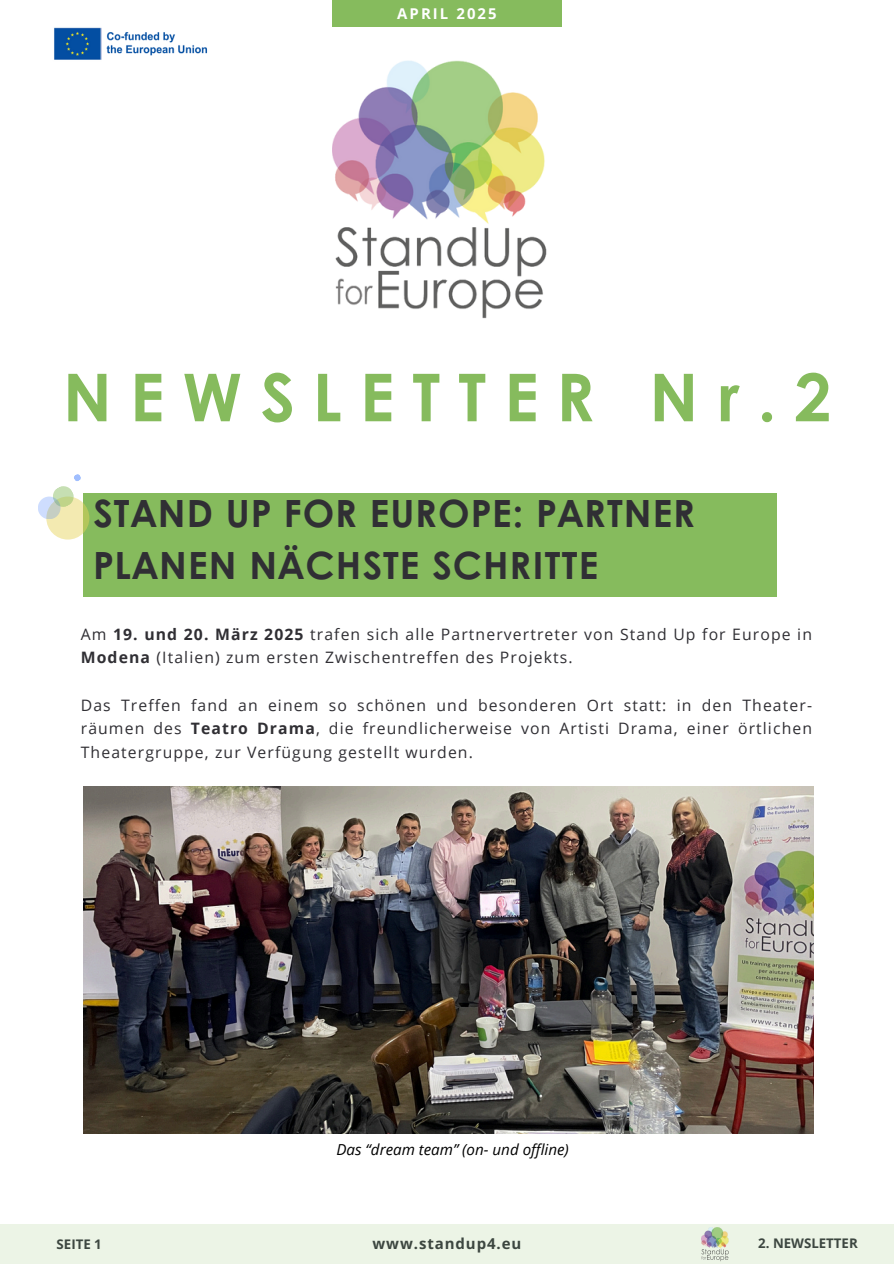
<style>
.page{position:relative;width:894px;height:1264px;background:#fff}
.page>*{position:absolute;margin:0;border:0;box-sizing:border-box;transform-origin:0 0}
.t1{font:700 66px "Century Gothic";letter-spacing:.275em;color:#86bb5d}
.t2{font:700 37.5px/51.8px "Century Gothic";letter-spacing:.03em;color:#302f34}
.t3{font:15.75px/23.7px "Open Sans";letter-spacing:.07em;color:#302f34}
.t4{font:italic 15.15px "Open Sans";color:#000}
.t5{font:700 15px "Open Sans";letter-spacing:.06em;color:#3c4640}
.t6{font:700 14.85px "Open Sans";letter-spacing:.14em;color:#fff}
.t7{font:700 13.2px "Open Sans";color:#3c4640}
.s1{font-weight:700}
</style>
<div class="page">
<div style="left:0;top:1224px;width:893px;height:39px;background:#ecf4e6"></div>
<div style="left:332px;top:0;width:229px;height:27px;background:#86bb5d"></div>
<img style="left:54px;top:27px;width:154px;height:33px">
<img style="left:332px;top:61px;width:215px;height:258px">
<img style="left:701px;top:1227px;width:28px;height:33px">
<div style="left:83px;top:493px;width:693px;height:103px;background:#86bb5d"></div>
<svg style="left:46px;top:496px;width:43px;height:43px"></svg>
<svg style="left:53px;top:474px;width:28px;height:34px"></svg>
<svg style="left:38px;top:496px;width:23px;height:23px"></svg>
<img style="left:83px;top:786px;width:730px;height:347px">
<h2 class="t6" style="left:397px;top:3px;width:101px">APRIL 2025</h2>
<h5 class="t1" style="left:63px;top:347px;width:769px">NEWSLETTER Nr.2</h5>
<p class="t2" style="left:93px;top:486px;width:603px">STAND UP FOR EUROPE: PARTNER<br>PLANEN NÄCHSTE SCHRITTE</p>
<p class="t3" style="left:81px;top:621px;width:732px">Am <span class="s1">19. und 20. März 2025</span> trafen sich alle Partnervertreter von Stand Up for Europe in<br><span class="s1">Modena</span> (Italien) zum ersten Zwischentreffen des Projekts.</p>
<h1 class="t3" style="left:81px;top:692px;width:732px;text-align:justify">Das Treffen fand an einem so schönen und besonderen Ort statt: in den Theater&shy;räumen des <span class="s1">Teatro Drama</span>, die freundlicherweise von Artisti Drama, einer örtlichen Theatergruppe, zur Verfügung gestellt wurden.</h1>
<h5 class="t4" style="left:336px;top:1139px;width:234px">Das “dream team” (on- und offline)</h5>
<h5 class="t5" style="left:372px;top:1233px;width:150px">www.standup4.eu</h5>
<p class="t7" style="left:57px;top:1234px;width:47px">SEITE 1</p>
<h3 class="t7" style="left:758px;top:1233px;width:101px">2. NEWSLETTER</h3>
</div>
